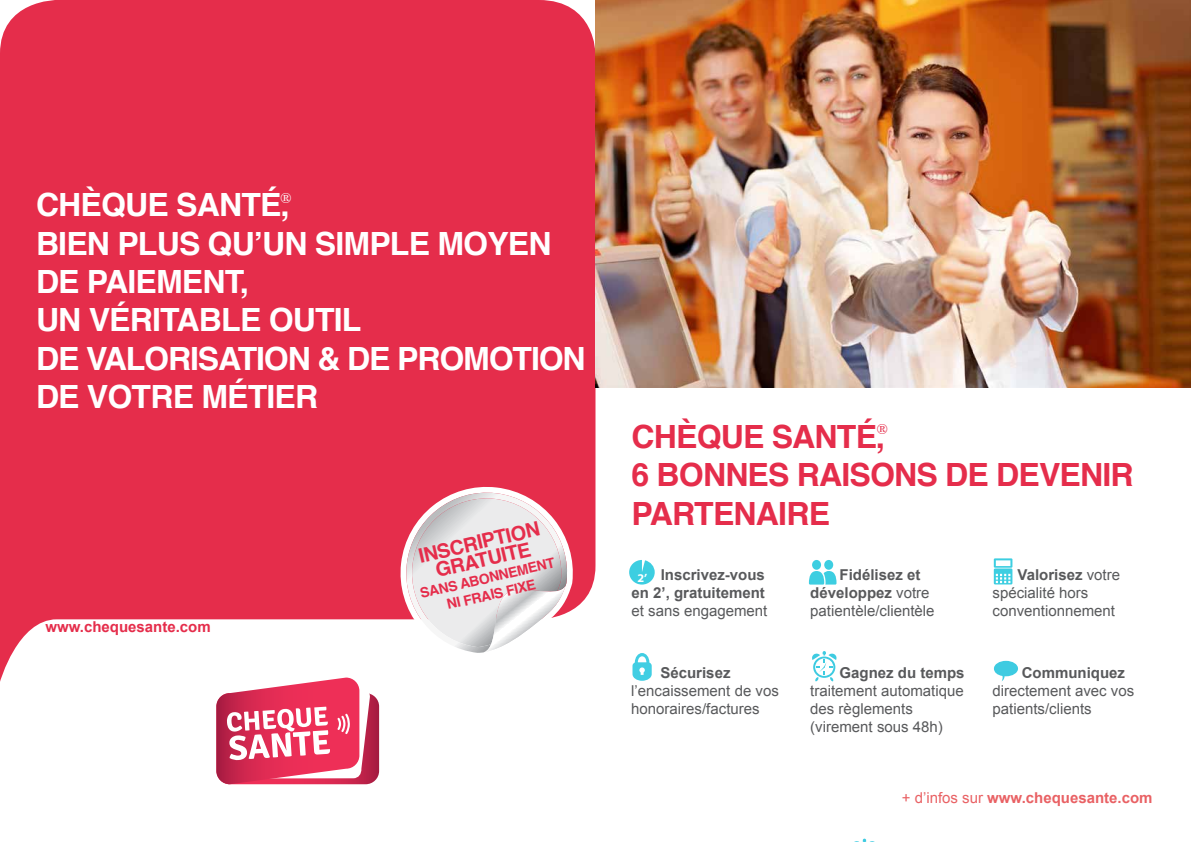
<style>
.page{position:relative;width:1191px;height:842px;background:#fff}
.page>*{position:absolute;margin:0;border:0;box-sizing:border-box;transform-origin:0 0}
.t1{font:700 32px/38.4px "Helvetica";letter-spacing:-.025em;color:#fff}
.t2{font:700 32px/38.4px "Helvetica";letter-spacing:-.025em;color:#e52d4b}
.t3{font:700 20px/18px "Helvetica";color:#e52d4b}
.t4{font:15px/18px "Arial";color:#58595b}
.t5{font:700 15px/18px "Arial";color:#58595b;text-align:right}
.t6{font:700 15px "Arial";color:#e96164}
.t7{font:700 15px "Arial";color:#e52d4b}
.t8{font:14.6px "Times";color:#e52d4b}
.t9{font:14.6px "Times";color:#fff}
.t10{font:700 14px/16.8px "Helvetica";color:#e52d4b;text-align:center}
.t11{font:700 11.8px "Myriad Pro";color:#fff;scale:1.04 1}
.s1{font-weight:700}
.s2{font-weight:400}
</style>
<div class="page">
<svg style="left:0;top:0;width:595px;height:682px;background:#e73d59"></svg>
<img style="left:595px;top:0;width:596px;height:387px">
<svg style="left:994px;top:661px;width:24px;height:20px"></svg>
<svg style="left:854px;top:839px;width:21px;height:3px"></svg>
<svg style="left:812px;top:651px;width:25px;height:31px"></svg>
<svg style="left:993px;top:558px;width:19px;height:26px"></svg>
<div style="left:812px;top:560px;width:9px;height:10px;background:#3dcee1;border-radius:50%"></div>
<svg style="left:809px;top:571px;width:27px;height:14px"></svg>
<div style="left:824px;top:560px;width:9px;height:10px;background:#3dcee1;border-radius:50%"></div>
<svg style="left:629px;top:560px;width:25px;height:25px"></svg>
<svg style="left:632px;top:653px;width:19px;height:28px"></svg>
<svg style="left:398px;top:485px;width:177px;height:174px"></svg>
<svg style="left:216px;top:677px;width:163px;height:107px"></svg>
<h1 class="t1" style="left:36px;top:186px;width:551px">CHÈQUE SANTÉ,<br>BIEN PLUS QU’UN SIMPLE MOYEN<br>DE PAIEMENT,<br>UN VÉRITABLE OUTIL<br>DE VALORISATION &amp; DE PROMOTION<br>DE VOTRE MÉTIER</h1>
<p class="t9" style="left:280px;top:184px;width:13px">®</p>
<p class="t7" style="left:45px;top:617px;width:167px">www.chequesante.com</p>
<h2 class="t3" style="left:430px;top:544px;width:99px;text-indent:-13px;rotate:-13deg">INSCRIPTION<br>GRATUITE</h2>
<p class="t10" style="left:418px;top:585px;width:139px;rotate:-13deg">SANS ABONNEMENT<br>NI FRAIS FIX E</p>
<h1 class="t2" style="left:631px;top:418px;width:255px">CHÈQUE SANTÉ,<br>6 BONNES</h1>
<p class="t8" style="left:877px;top:416px;width:13px">®</p>
<h1 class="t2" style="left:797px;top:456px;width:21px">RAISONS</h1>
<h1 class="t2" style="left:945px;top:456px;width:133px">DE DEVENIR</h1>
<h1 class="t2" style="left:631px;top:495px;width:21px">PARTENAIRE</h1>
<p class="t5" style="left:631px;top:567px;width:135px">Inscrivez-vous<br>en 2’, gratuitement</p>
<p class="t4" style="left:631px;top:602px;width:137px">et sans engagement</p>
<p class="t11" style="left:637px;top:570px;width:11px">2’</p>
<p class="t5" style="left:660px;top:664px;width:72px">Sécurisez</p>
<p class="t4" style="left:631px;top:681px;width:149px">l’encaissement de vos honoraires/factures</p>
<p class="t4" style="left:810px;top:566px;width:126px;text-indent:29px"><span class="s1">Fidélisez et développez</span> votre patientèle/clientèle</p>
<p class="t5" style="left:839px;top:664px;width:127px">Gagnez du temps</p>
<p class="t4" style="left:810px;top:681px;width:155px">traitement automatique des règlements (virement sous 48h)</p>
<p class="t4" style="left:992px;top:566px;width:129px;text-indent:25px"><span class="s1">Valorisez</span> votre spécialité hors conventionnement</p>
<p class="t5" style="left:1021px;top:664px;width:105px">Communiquez</p>
<p class="t4" style="left:992px;top:681px;width:143px">directement avec vos patients/clients</p>
<p class="t6" style="left:901px;top:788px;width:252px"><span class="s2">+ d’infos sur</span> www.chequesante.com</p>
</div>
